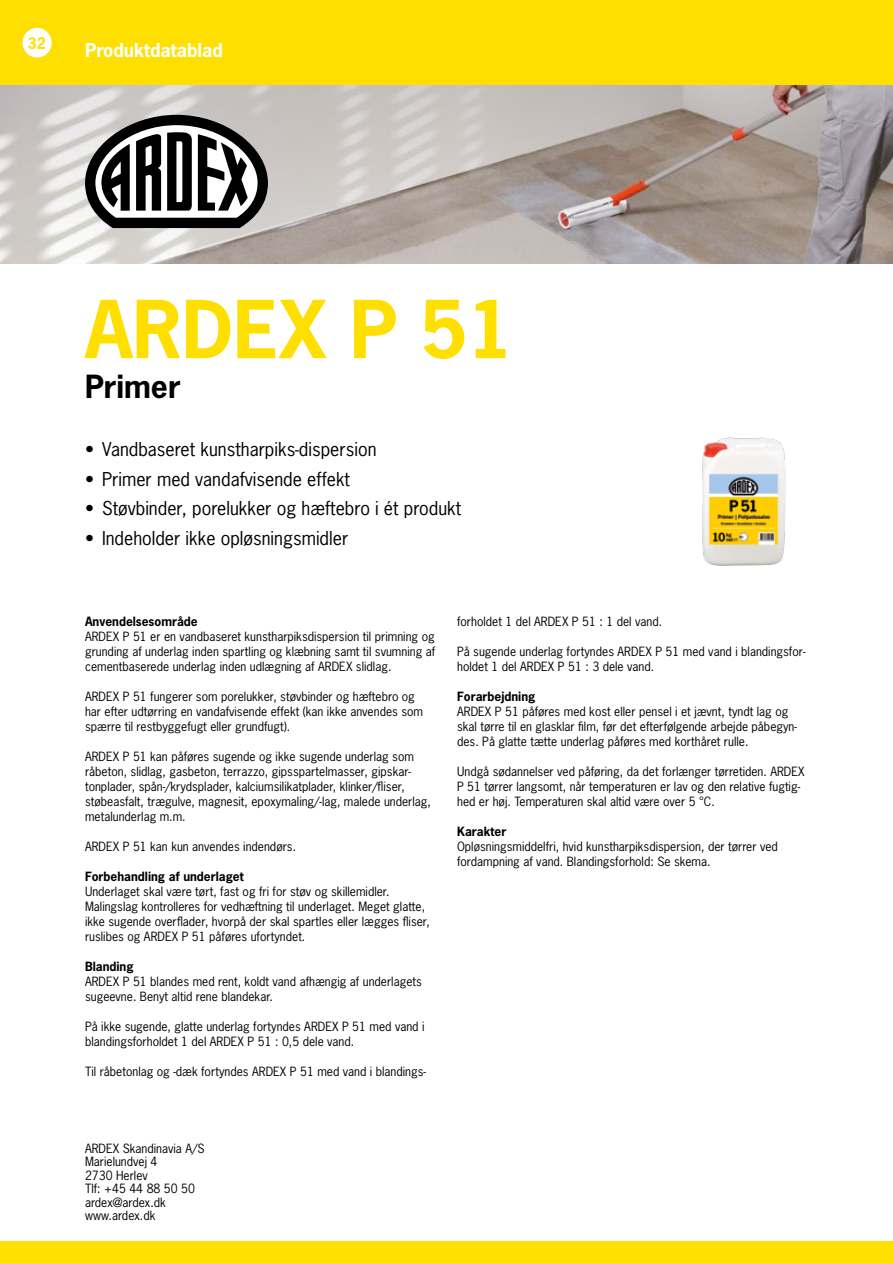
<style>
.page{position:relative;width:893px;height:1263px;background:#fff}
.page>*{position:absolute;margin:0;border:0;box-sizing:border-box;transform-origin:0 0}
.t1{font:700 75px "News Gothic Std";color:#ffdf00}
.t2{font:700 30px "News Gothic Std";color:#000}
.t3{font:18px "News Gothic Std";color:#000}
.t4{font:700 18px "News Gothic Std";color:#fff}
.t5{font:700 15px "News Gothic Std";color:#ffdf00}
.t6{font:12px/15px "News Gothic Std";color:#000}
.t7{font:700 12px "News Gothic Std";color:#000}
</style>
<div class="page">
<img style="left:0;top:85px;width:893px;height:179px">
<div style="left:0;top:1242px;width:893px;height:21px;background:#ffdf00"></div>
<div style="left:0;top:0;width:893px;height:85px;background:#ffdf00"></div>
<svg style="left:85px;top:115px;width:183px;height:113px"></svg>
<div style="left:22px;top:28px;width:30px;height:30px;background:#fff;border-radius:50%"></div>
<img style="left:702px;top:437px;width:84px;height:129px">
<p class="t5" style="left:28px;top:33px;width:20px">32</p>
<h3 class="t4" style="left:85px;top:38px;width:139px">Produktdatablad</h3>
<h1 class="t1" style="left:85px;top:280px;width:430px">ARDEX P 51</h1>
<h2 class="t2" style="left:85px;top:366px;width:97px">Primer</h2>
<h3 class="t3" style="left:85px;top:438px;width:293px">• Vandbaseret kunstharpiks-dispersion</h3>
<h3 class="t3" style="left:85px;top:467px;width:267px">• Primer med vandafvisende effekt</h3>
<h3 class="t3" style="left:85px;top:497px;width:378px">• Støvbinder, porelukker og hæftebro i ét produkt</h3>
<h3 class="t3" style="left:85px;top:526px;width:265px">• Indeholder ikke opløsningsmidler</h3>
<p class="t7" style="left:85px;top:613px;width:114px">Anvendelsesområde</p>
<p class="t6" style="left:85px;top:629px;width:352px;text-align:justify">ARDEX P 51 er en vandbaseret kunstharpiksdispersion til primning og grunding af underlag inden spartling og klæbning samt til svumning af cementbaserede underlag inden udlægning af ARDEX slidlag.</p>
<p class="t6" style="left:85px;top:689px;width:340px">ARDEX P 51 fungerer som porelukker, støvbinder og hæftebro og har efter udtørring en vandafvisende effekt (kan ikke anvendes som spærre til restbyggefugt eller grundfugt).</p>
<p class="t6" style="left:85px;top:749px;width:347px">ARDEX P 51 kan påføres sugende og ikke sugende underlag som råbeton, slidlag, gasbeton, terrazzo, gipsspartelmasser, gipskar&shy;tonplader, spån-/krydsplader, kalciumsilikatplader, klinker/fliser, støbeasfalt, trægulve, magnesit, epoxymaling/-lag, malede underlag, metalunderlag m.m.</p>
<p class="t6" style="left:85px;top:839px;width:213px">ARDEX P 51 kan kun anvendes indendørs.</p>
<p class="t7" style="left:85px;top:868px;width:160px">Forbehandling af underlaget</p>
<p class="t6" style="left:85px;top:884px;width:346px">Underlaget skal være tørt, fast og fri for støv og skillemidler.<br>Malingslag kontrolleres for vedhæftning til underlaget. Meget glatte, ikke sugende overflader, hvorpå der skal spartles eller lægges fliser, ruslibes og ARDEX P 51 påføres ufortyndet.</p>
<p class="t7" style="left:85px;top:958px;width:50px">Blanding</p>
<p class="t6" style="left:85px;top:974px;width:338px">ARDEX P 51 blandes med rent, koldt vand afhængig af underlagets sugeevne. Benyt altid rene blandekar.</p>
<p class="t6" style="left:85px;top:1019px;width:341px">På ikke sugende, glatte underlag fortyndes ARDEX P 51 med vand i blandingsforholdet 1 del ARDEX P 51 : 0,5 dele vand.</p>
<p class="t6" style="left:85px;top:1064px;width:342px">Til råbetonlag og -dæk fortyndes ARDEX P 51 med vand i blandings-</p>
<p class="t6" style="left:457px;top:614px;width:207px">forholdet 1 del ARDEX P 51 : 1 del vand.</p>
<p class="t6" style="left:457px;top:644px;width:350px">På sugende underlag fortyndes ARDEX P 51 med vand i blandingsfor&shy;holdet 1 del ARDEX P 51 : 3 dele vand.</p>
<p class="t7" style="left:457px;top:688px;width:80px">Forarbejdning</p>
<p class="t6" style="left:457px;top:704px;width:341px">ARDEX P 51 påføres med kost eller pensel i et jævnt, tyndt lag og skal tørre til en glasklar film, før det efterfølgende arbejde påbegyn&shy;des. På glatte tætte underlag påføres med korthåret rulle.</p>
<p class="t6" style="left:457px;top:764px;width:349px">Undgå sødannelser ved påføring, da det forlænger tørretiden. ARDEX<br>P 51 tørrer langsomt, når temperaturen er lav og den relative fugtig&shy;hed er høj. Temperaturen skal altid være over 5 °C.</p>
<p class="t7" style="left:457px;top:823px;width:51px">Karakter</p>
<p class="t6" style="left:457px;top:839px;width:322px">Opløsningsmiddelfri, hvid kunstharpiksdispersion, der tørrer ved fordampning af vand. Blandingsforhold: Se skema.</p>
<p class="t6" style="left:85px;top:1141px;width:121px;line-height:13.5px">ARDEX Skandinavia A/S<br>Marielundvej 4<br>2730 Herlev<br>Tlf: +45 44 88 50 50 ardex@ardex.dk www.ardex.dk</p>
</div>
